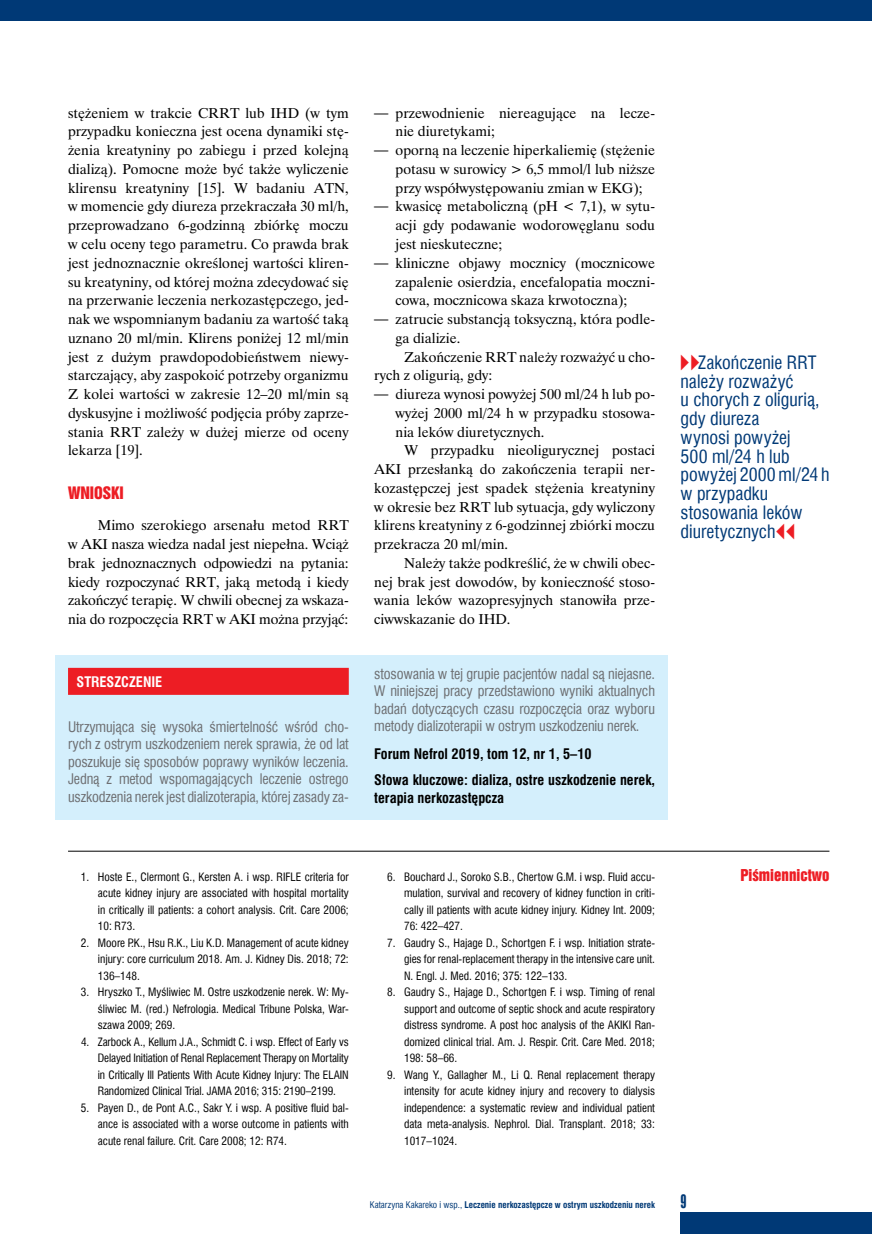
<style>
.page{position:relative;width:872px;height:1234px;background:#fff}
.page>*{position:absolute;margin:0;border:0;box-sizing:border-box;transform-origin:0 0}
.notka_prawa{font:18px/18.8px "Swis 721 Cn EU";color:#003976}
.t1{font:18px "Swis 924 EU";color:#003976}
._35_Śródtytuł_I{font:15.75px "Swis 921 EU";color:#ed1d24}
._50_Piśmiennictwo{font:15px "Swis 921 EU";color:#ed1d24}
._30_Tekst{font:14.25px/18.8px "Time Ibis EE";color:#000;text-align:justify}
._16_Streszczenie_pol{font:14.25px/17.5px "Swis 721 Cn EU";letter-spacing:-.01em;color:#6d6e71;text-align:justify}
._16_Słowa_kluczowe{font:700 14.25px/17.5px "Swis 721 Cn EU";color:#000}
._15_Key_words{font:700 14.25px "Swis 721 Cn EU";color:#000}
._16_Streszczenie_pol-2{font:700 14.25px "Swis 721 Cn EU";color:#fff}
.t2{font:11.25px/16.5px "Swis 721 Cn EU";color:#000;text-align:justify}
.t3{font:700 9px "Swis 721 Cn EU";color:#003976}
.s1{font-family:"Swis 721 Cn EU"}
.s2{font-family:"Newspaper Pi";color:#ed1d24}
.s3{font-weight:400}
</style>
<div class="page">
<div style="left:680px;top:1212px;width:192px;height:21px;background:#003976"></div>
<div style="left:0;top:0;width:872px;height:21px;background:#003976"></div>
<hr style="left:68px;top:850px;width:761px;height:1px;background:#000">
<div style="left:55px;top:655px;width:613px;height:164px;background:#d4effc"></div>
<div style="left:68px;top:667px;width:281px;height:27px;background:#ed1d24"></div>
<p class="_30_Tekst" style="left:68px;top:103px;width:282px">stężeniem w trakcie CRRT lub IHD (w tym przypadku konieczna jest ocena dynamiki stę&shy;żenia kreatyniny po zabiegu i przed kolejną dializą). Pomocne może być także wyliczenie klirensu kreatyniny [15]. W badaniu ATN, w momencie gdy diureza przekraczała 30 ml/h, przeprowadzano 6-godzinną zbiórkę moczu w celu oceny tego parametru. Co prawda brak jest jednoznacznie określonej wartości kliren&shy;su kreatyniny, od której można zdecydować się na przerwanie leczenia nerkozastępczego, jed&shy;nak we wspomnianym badaniu za wartość taką uznano 20 ml/min. Klirens poniżej 12 ml/min jest z dużym prawdopodobieństwem niewy&shy;starczający, aby zaspokoić potrzeby organizmu Z kolei wartości w zakresie 12–20 ml/min są dyskusyjne i możliwość podjęcia próby zaprze&shy;stania RRT zależy w dużej mierze od oceny lekarza [19].</p>
<p class="_35_Śródtytuł_I" style="left:68px;top:482px;width:57px">WNIOSKI</p>
<p class="_30_Tekst" style="left:68px;top:516px;width:282px;text-indent:30px">Mimo szerokiego arsenału metod RRT w AKI nasza wiedza nadal jest niepełna. Wciąż brak jednoznacznych odpowiedzi na pytania: kiedy rozpoczynać RRT, jaką metodą i kiedy zakończyć terapię. W chwili obecnej za wskaza&shy;nia do rozpoczęcia RRT w AKI można przyjąć:</p>
<p class="_16_Streszczenie_pol-2" style="left:77px;top:673px;width:87px">STRESZCZENIE</p>
<p class="_16_Streszczenie_pol" style="left:68px;top:717px;width:282px">Utrzymująca się wysoka śmiertelność wśród cho&shy;rych z ostrym uszkodzeniem nerek sprawia, że od lat poszukuje się sposobów poprawy wyników leczenia.<br>Jedną z metod wspomagających leczenie ostrego uszkodzenia nerek jest dializoterapia, której zasady za-</p>
<p class="_30_Tekst" style="left:395px;top:103px;width:261px;text-indent:-21px"><span class="s1">—</span> przewodnienie niereagujące na lecze&shy;nie diuretykami;</p>
<p class="_30_Tekst" style="left:395px;top:141px;width:261px;text-indent:-21px"><span class="s1">—</span> oporną na leczenie hiperkaliemię (stężenie potasu w surowicy &gt; 6,5 mmol/l lub niższe przy współwystępowaniu zmian w EKG);</p>
<p class="_30_Tekst" style="left:395px;top:197px;width:261px;text-indent:-21px"><span class="s1">—</span> kwasicę metaboliczną (pH &lt; 7,1), w sytu&shy;acji gdy podawanie wodorowęglanu sodu jest nieskuteczne;</p>
<p class="_30_Tekst" style="left:395px;top:253px;width:261px;text-indent:-21px"><span class="s1">—</span> kliniczne objawy mocznicy (mocznicowe zapalenie osierdzia, encefalopatia moczni&shy;cowa, mocznicowa skaza krwotoczna);</p>
<p class="_30_Tekst" style="left:395px;top:309px;width:261px;text-indent:-21px"><span class="s1">—</span> zatrucie substancją toksyczną, która podle&shy;ga dializie.</p>
<p class="_30_Tekst" style="left:374px;top:347px;width:282px;text-indent:30px">Zakończenie RRT należy rozważyć u cho&shy;rych z oligurią, gdy:</p>
<p class="_30_Tekst" style="left:395px;top:384px;width:261px;text-indent:-21px"><span class="s1">—</span> diureza wynosi powyżej 500 ml/24 h lub po&shy;wyżej 2000 ml/24 h w przypadku stosowa&shy;nia leków diuretycznych.</p>
<p class="_30_Tekst" style="left:374px;top:441px;width:282px;text-indent:30px">W przypadku nieoligurycznej postaci AKI przesłanką do zakończenia terapii ner&shy;kozastępczej jest spadek stężenia kreatyniny w okresie bez RRT lub sytuacja, gdy wyliczony klirens kreatyniny z 6-godzinnej zbiórki moczu przekracza 20 ml/min.</p>
<p class="_30_Tekst" style="left:374px;top:553px;width:282px;text-indent:30px">Należy także podkreślić, że w chwili obec&shy;nej brak jest dowodów, by konieczność stoso&shy;wania leków wazopresyjnych stanowiła prze&shy;ciwwskazanie do IHD.</p>
<p class="_16_Streszczenie_pol" style="left:374px;top:664px;width:282px">stosowania w tej grupie pacjentów nadal są niejasne.<br>W niniejszej pracy przedstawiono wyniki aktualnych badań dotyczących czasu rozpoczęcia oraz wyboru metody dializoterapii w ostrym uszkodzeniu nerek.</p>
<p class="_15_Key_words" style="left:374px;top:745px;width:219px">Forum Nefrol 2019, tom 12, nr 1, 5–10</p>
<p class="_16_Słowa_kluczowe" style="left:374px;top:771px;width:282px">Słowa kluczowe: dializa, ostre uszkodzenie nerek, terapia nerkozastępcza</p>
<p class="notka_prawa" style="left:680px;top:353px;width:150px"><span class="s2">VV</span>Zakończenie RRT należy rozważyć<br>u chorych z oligurią, gdy diureza<br>wynosi powyżej<br>500 ml/24 h lub powyżej 2000 ml/24 h w przypadku stosowania leków diuretycznych<span class="s2">CC</span></p>
<p class="t2" style="left:98px;top:868px;width:252px;text-indent:-17px">1. Hoste E., Clermont G., Kersten A. i wsp. RIFLE criteria for acute kidney injury are associated with hospital mortality in critically ill patients: a cohort analysis. Crit. Care 2006; 10: R73.</p>
<p class="t2" style="left:98px;top:934px;width:252px;text-indent:-17px">2. Moore P.K., Hsu R.K., Liu K.D. Management of acute kidney injury: core curriculum 2018. Am. J. Kidney Dis. 2018; 72:<br>136–148.</p>
<p class="t2" style="left:98px;top:983px;width:252px;text-indent:-17px">3. Hryszko T., Myśliwiec M. Ostre uszkodzenie nerek. W: My&shy;śliwiec M. (red.) Nefrologia. Medical Tribune Polska, War&shy;szawa 2009; 269.</p>
<p class="t2" style="left:98px;top:1033px;width:252px;text-indent:-17px">4. Zarbock A., Kellum J.A., Schmidt C. i wsp. Effect of Early vs Delayed Initiation of Renal Replacement Therapy on Mortality in Critically Ill Patients With Acute Kidney Injury: The ELAIN Randomized Clinical Trial. JAMA 2016; 315: 2190–2199.</p>
<p class="t2" style="left:98px;top:1099px;width:252px;text-indent:-17px">5. Payen D., de Pont A.C., Sakr Y. i wsp. A positive fluid bal&shy;ance is associated with a worse outcome in patients with acute renal failure. Crit. Care 2008; 12: R74.</p>
<p class="t2" style="left:404px;top:868px;width:252px;text-indent:-17px">6. Bouchard J., Soroko S.B., Chertow G.M. i wsp. Fluid accu&shy;mulation, survival and recovery of kidney function in criti&shy;cally ill patients with acute kidney injury. Kidney Int. 2009; 76: 422–427.</p>
<p class="t2" style="left:404px;top:934px;width:252px;text-indent:-17px">7. Gaudry S., Hajage D., Schortgen F. i wsp. Initiation strate&shy;gies for renal-replacement therapy in the intensive care unit.<br>N. Engl. J. Med. 2016; 375: 122–133.</p>
<p class="t2" style="left:404px;top:983px;width:252px;text-indent:-17px">8. Gaudry S., Hajage D., Schortgen F. i wsp. Timing of renal support and outcome of septic shock and acute respiratory distress syndrome. A post hoc analysis of the AKIKI Ran&shy;domized clinical trial. Am. J. Respir. Crit. Care Med. 2018; 198: 58–66.</p>
<p class="t2" style="left:404px;top:1066px;width:252px;text-indent:-17px">9. Wang Y., Gallagher M., Li Q. Renal replacement therapy intensity for acute kidney injury and recovery to dialysis independence: a systematic review and individual patient data meta-analysis. Nephrol. Dial. Transplant. 2018; 33:<br>1017–1024.</p>
<p class="t3" style="left:370px;top:1198px;width:287px"><span class="s3">Katarzyna Kakareko i wsp.,</span> Leczenie nerkozastępcze w ostrym uszkodzeniu nerek</p>
<p class="t1" style="left:680px;top:1189px;width:8px">9</p>
<p class="_50_Piśmiennictwo" style="left:740px;top:865px;width:90px">Piśmiennictwo</p>
</div>
